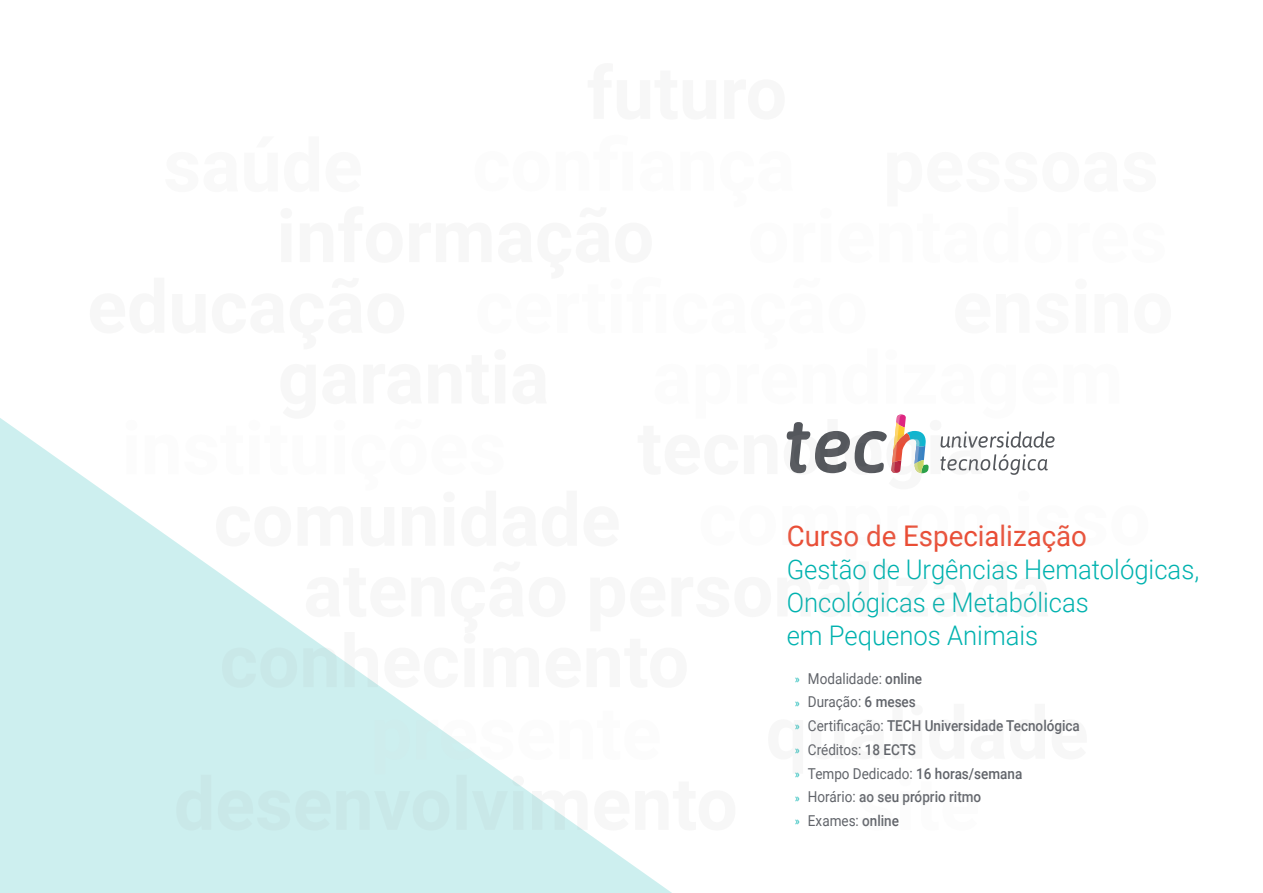
<style>
.page{position:relative;width:1263px;height:893px;background:#fff}
.page>*{position:absolute;margin:0;border:0;box-sizing:border-box;transform-origin:0 0}
.t1{font:28.5px "Roboto";color:#e94d35}
.t2{font:300 27px/33px "Roboto";color:#00b2af;scale:.95 1}
.t3{font:500 15px/23.7px "Roboto";color:#61646a;scale:.9 1}
.s1{font-family:"Myriad Pro";font-weight:400;font-size:12px;color:#00b2af}
.s2{font-weight:400}
</style>
<div class="page">
<svg style="left:0;top:418px;width:672px;height:475px;background:#d3f1f1"></svg>
<svg style="left:306px;top:561px;width:366px;height:71px"></svg>
<svg style="left:222px;top:632px;width:450px;height:56px"></svg>
<svg style="left:176px;top:711px;width:496px;height:119px"></svg>
<svg style="left:90px;top:414px;width:965px;height:146px"></svg>
<h1 class="t1" style="left:787px;top:516px;width:302px">Curso de Especialização</h1>
<h2 class="t2" style="left:787px;top:552px;width:436px">Gestão de Urgências Hematológicas,<br>Oncológicas e Metabólicas<br>em Pequenos Animais</h2>
<p class="t3" style="left:795px;top:666px;width:318px"><span class="s1">»</span> <span class="s2">Modalidade:</span> online<br><span class="s1">»</span> <span class="s2">Duração:</span> 6 meses<br><span class="s1">»</span> <span class="s2">Certificação:</span> TECH Universidade Tecnológica <span class="s1">»</span> <span class="s2">Créditos:</span> 18 ECTS<br><span class="s1">»</span> <span class="s2">Tempo Dedicado:</span> 16 horas/semana<br><span class="s1">»</span> <span class="s2">Horário:</span> ao seu próprio ritmo<br><span class="s1">»</span> <span class="s2">Exames:</span> online</p>
</div>
